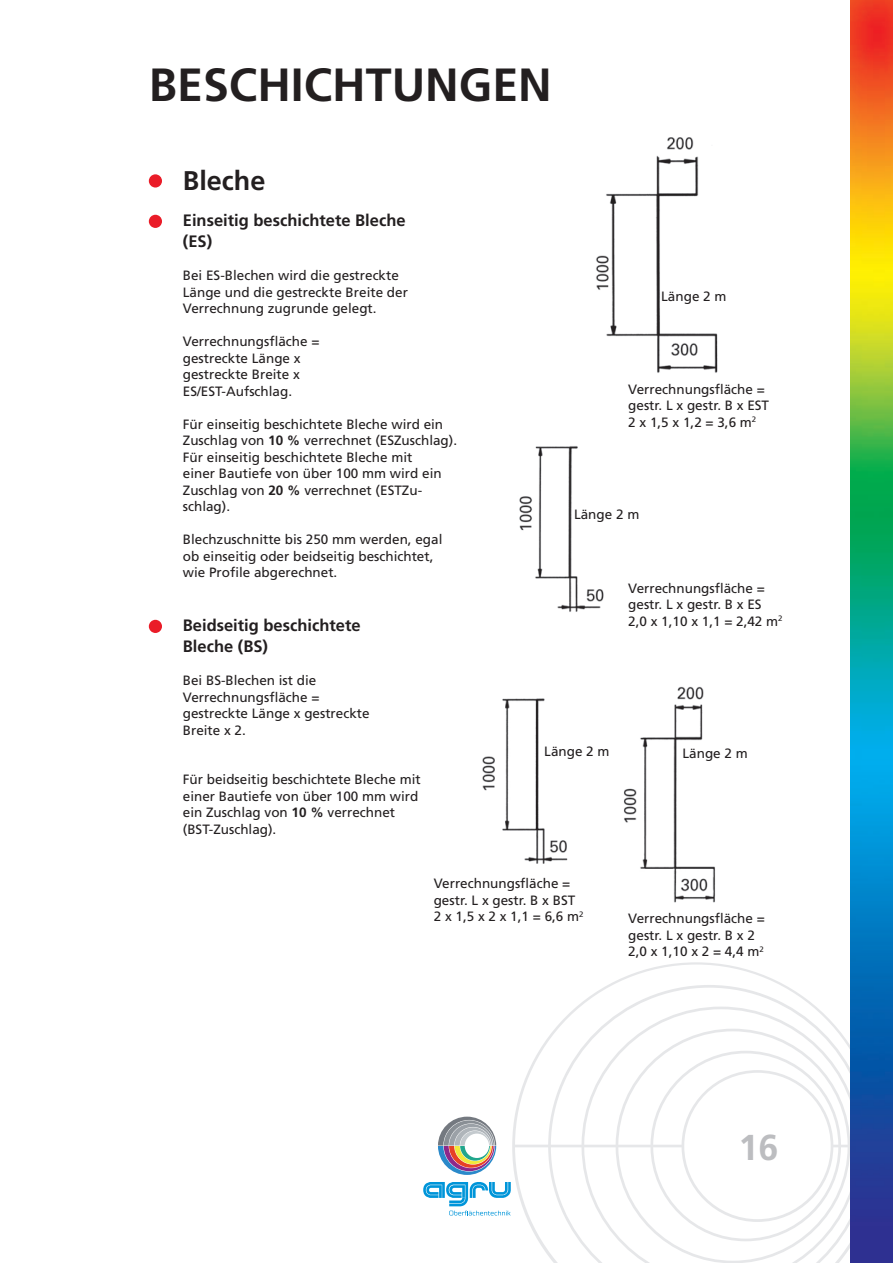
<style>
.page{position:relative;width:893px;height:1263px;background:#fff}
.page>*{position:absolute;margin:0;border:0;box-sizing:border-box;transform-origin:0 0}
.t1{font:700 46.5px "Frutiger LT Std";color:#231f20}
.t2{font:700 36px "Frutiger LT Std";color:#bcbdc0}
.t3{font:700 27px "Frutiger LT Std";color:#231f20}
.t4{font:700 16.5px/21px "Frutiger LT Std";color:#231f20}
.t5{font:13.5px/16.5px "Frutiger LT Std";color:#231f20}
.s1{font-weight:700}
</style>
<div class="page">
<svg style="left:512px;top:962px;width:338px;height:301px"></svg>
<img style="left:850px;top:0;width:43px;height:1263px">
<svg style="left:438px;top:1116px;width:59px;height:59px"></svg>
<svg style="left:423px;top:1182px;width:88px;height:33px"></svg>
<img style="left:482px;top:137px;width:236px;height:766px">
<div style="left:149px;top:174px;width:13px;height:14px;background:#ea1c28;border-radius:50%"></div>
<div style="left:149px;top:215px;width:13px;height:13px;background:#ea1c28;border-radius:50%"></div>
<div style="left:149px;top:620px;width:13px;height:13px;background:#ea1c28;border-radius:50%"></div>
<h1 class="t1" style="left:149px;top:57px;width:405px">BESCHICHTUNGEN</h1>
<h3 class="t3" style="left:183px;top:165px;width:84px">Bleche</h3>
<p class="t4" style="left:183px;top:210px;width:224px">Einseitig beschichtete Bleche (ES)</p>
<p class="t5" style="left:183px;top:267px;width:227px">Bei ES-Blechen wird die gestreckte<br>Länge und die gestreckte Breite der<br>Verrechnung zugrunde gelegt.</p>
<p class="t5" style="left:183px;top:333px;width:138px">Verrechnungsfläche = gestreckte Länge x gestreckte Breite x<br>ES/EST-Aufschlag.</p>
<p class="t5" style="left:183px;top:416px;width:276px">Für einseitig beschichtete Bleche wird ein Zuschlag von <span class="s1">10 %</span> verrechnet (ESZuschlag).<br>Für einseitig beschichtete Bleche mit<br>einer Bautiefe von über 100 mm wird ein Zuschlag von <span class="s1">20 %</span> verrechnet (ESTZu&shy;schlag).</p>
<p class="t5" style="left:183px;top:531px;width:261px">Blechzuschnitte bis 250 mm werden, egal ob einseitig oder beidseitig beschichtet, wie Profile abgerechnet.</p>
<p class="t4" style="left:183px;top:615px;width:179px">Beidseitig beschichtete<br>Bleche (BS)</p>
<p class="t5" style="left:183px;top:672px;width:188px">Bei BS-Blechen ist die<br>Verrechnungsfläche = gestreckte Länge x gestreckte<br>Breite x 2.</p>
<p class="t5" style="left:183px;top:771px;width:239px">Für beidseitig beschichtete Bleche mit einer Bautiefe von über 100 mm wird ein Zuschlag von <span class="s1">10 %</span> verrechnet (BST-Zuschlag).</p>
<p class="t5" style="left:661px;top:289px;width:67px">Länge 2 m</p>
<p class="t5" style="left:628px;top:381px;width:142px">Verrechnungsfläche = gestr. L x gestr. B x EST<br>2 x 1,5 x 1,2 = 3,6 m<sup>2</sup></p>
<p class="t5" style="left:574px;top:506px;width:67px">Länge 2 m</p>
<p class="t5" style="left:628px;top:580px;width:156px">Verrechnungsfläche = gestr. L x gestr. B x ES<br>2,0 x 1,10 x 1,1 = 2,42 m<sup>2</sup></p>
<p class="t5" style="left:544px;top:743px;width:67px">Länge 2 m</p>
<p class="t5" style="left:682px;top:745px;width:67px">Länge 2 m</p>
<p class="t5" style="left:434px;top:875px;width:151px">Verrechnungsfläche = gestr. L x gestr. B x BST<br>2 x 1,5 x 2 x 1,1 = 6,6 m<sup>2</sup></p>
<p class="t5" style="left:628px;top:910px;width:138px">Verrechnungsfläche = gestr. L x gestr. B x 2<br>2,0 x 1,10 x 2 = 4,4 m<sup>2</sup></p>
<h2 class="t2" style="left:738px;top:1126px;width:42px">16</h2>
</div>
